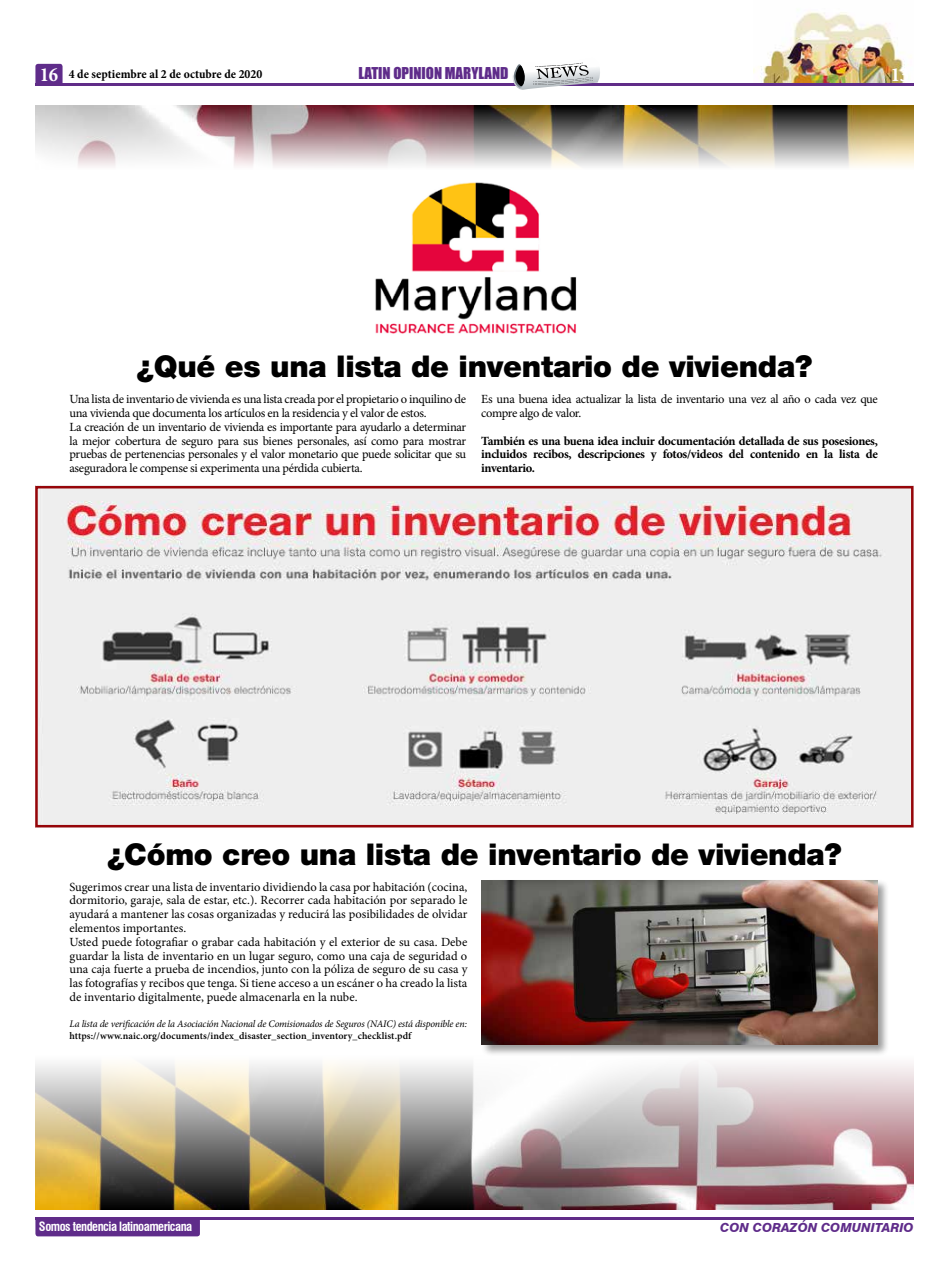
<style>
.page{position:relative;width:949px;height:1279px;background:#fff}
.page>*{position:absolute;margin:0;border:0;box-sizing:border-box;transform-origin:0 0}
.t1{font:900 30px "Helvetica Neue LT Std";letter-spacing:-.01em;color:#000}
.t2{font:700 condensed 20px "Minion Pro";color:#fff}
.t3{font:15px "Impact";color:#5f2c8a}
.t4{font:12.5px/13.8px "Minion Pro";letter-spacing:-.015em;color:#000}
.t5{font:700 12.5px/13.8px "Minion Pro";letter-spacing:-.025em;color:#000;text-align:justify}
.t6{font:700 condensed 12.5px "Minion Pro";letter-spacing:.005em;color:#000}
.t7{font:700 condensed 12.5px "Swiss 721 BT";letter-spacing:-.04em;color:#fff}
.t8{font:italic 800 12.5px "Swiss 721 BT";color:#5f2c8a}
.t9{font:italic 10px "Minion Pro";letter-spacing:-.015em;color:#000}
.t10{font:600 10px "Minion Pro";letter-spacing:.01em;color:#000}
.s1{font-size:20px;color:#fff}
</style>
<div class="page">
<div style="left:35px;top:1216px;width:165px;height:19px;background:#5f2c8a;border-radius:3px"></div>
<div style="left:35px;top:64px;width:28px;height:21px;background:#5f2c8a;border-radius:3px"></div>
<hr style="left:35px;top:83px;width:878px;height:2px;background:#602c88">
<hr style="left:35px;top:1216px;width:878px;height:2px;background:#602c88">
<svg style="left:506px;top:62px;width:94px;height:28px"></svg>
<img style="left:753px;top:11px;width:152px;height:72px">
<img style="left:375px;top:182px;width:202px;height:152px">
<img style="left:35px;top:1064px;width:878px;height:144px">
<img style="left:35px;top:105px;width:878px;height:62px">
<img style="left:38px;top:489px;width:872px;height:335px">
<div style="left:35px;top:486px;width:878px;height:341px;border:2px solid #960509"></div>
<div style="left:480px;top:878px;width:409px;height:178px;background:#000;opacity:.4"></div>
<img style="left:481px;top:880px;width:396px;height:164px">
<p class="t6" style="left:40px;top:65px;width:224px"><span class="s1">16</span> 4 de septiembre al 2 de octubre de 2020</p>
<p class="t3" style="left:358px;top:62px;width:151px">LATIN OPINION MARYLAND</p>
<h2 class="t2" style="left:890px;top:61px;width:20px">13</h2>
<h1 class="t1" style="left:137px;top:349px;width:677px">¿Qué es una lista de inventario de vivienda?</h1>
<p class="t4" style="left:69px;top:392px;width:398px">Una lista de inventario de vivienda es una lista creada por el propietario o inquilino de una vivienda que documenta los artículos en la residencia y el valor de estos.<br>La creación de un inventario de vivienda es importante para ayudarlo a determinar la mejor cobertura de seguro para sus bienes personales, así como para mostrar pruebas de pertenencias personales y el valor monetario que puede solicitar que su aseguradora le compense si experimenta una pérdida cubierta.</p>
<p class="t4" style="left:481px;top:392px;width:398px">Es una buena idea actualizar la lista de inventario una vez al año o cada vez que compre algo de valor.</p>
<p class="t5" style="left:481px;top:433px;width:398px">También es una buena idea incluir documentación detallada de sus posesiones, incluidos recibos, descripciones y fotos/videos del contenido en la lista de inventario.</p>
<h1 class="t1" style="left:107px;top:835px;width:736px">¿Cómo creo una lista de inventario de vivienda?</h1>
<p class="t4" style="left:69px;top:879px;width:399px">Sugerimos crear una lista de inventario dividiendo la casa por habitación (cocina, dormitorio, garaje, sala de estar, etc.). Recorrer cada habitación por separado le ayudará a mantener las cosas organizadas y reducirá las posibilidades de olvidar elementos importantes.<br>Usted puede fotografiar o grabar cada habitación y el exterior de su casa. Debe guardar la lista de inventario en un lugar seguro, como una caja de seguridad o una caja fuerte a prueba de incendios, junto con la póliza de seguro de su casa y las fotografías y recibos que tenga. Si tiene acceso a un escáner o ha creado la lista de inventario digitalmente, puede almacenarla en la nube.</p>
<p class="t9" style="left:69px;top:1016px;width:399px">La lista de verificación de la Asociación Nacional de Comisionados de Seguros (NAIC) está disponible en:</p>
<p class="t10" style="left:69px;top:1028px;width:343px">https://www.naic.org/documents/index_disaster_section_inventory_checklist.pdf</p>
<p class="t7" style="left:39px;top:1218px;width:155px">Somos tendencia latinoamericana</p>
<p class="t8" style="left:720px;top:1219px;width:195px">CON CORAZÓN COMUNITARIO</p>
</div>
